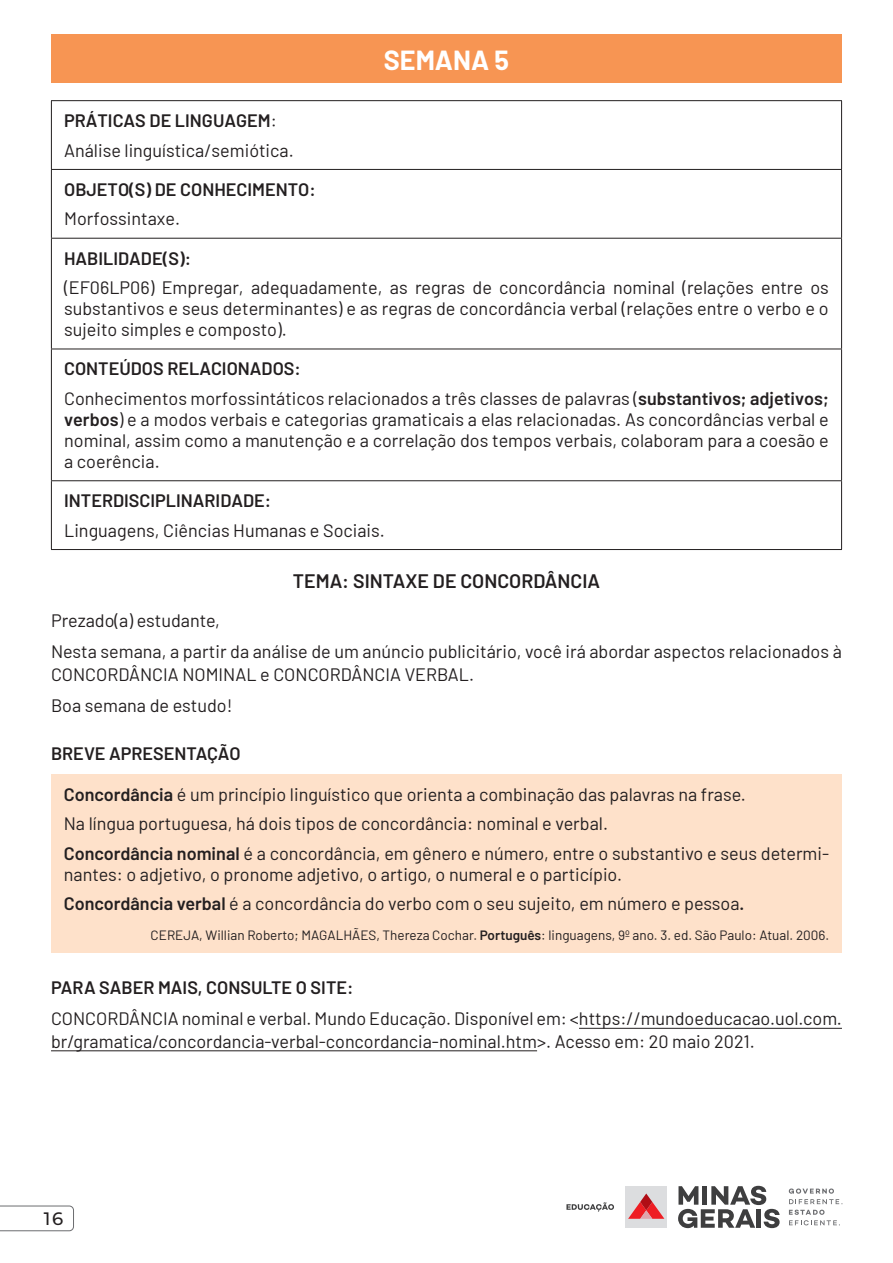
<style>
.page{position:relative;width:893px;height:1263px;background:#fff}
.page>*{position:absolute;margin:0;border:0;box-sizing:border-box;transform-origin:0 0}
.t1{font:700 27px "Barlow";color:#fff}
.t2{font:600 19.5px "Barlow";color:#231f20}
.t3{font:18px/29.5px "Barlow";color:#231f20}
.t4{font:600 18px "Barlow";color:#231f20}
.t5{font:500 18px "Montserrat";color:#231f20}
.t6{font:13.5px "Barlow";color:#231f20}
.s1{font-weight:600}
</style>
<div class="page">
<div style="left:625px;top:1186px;width:42px;height:42px;background:#dcdddf"></div>
<svg style="left:628px;top:1193px;width:36px;height:26px"></svg>
<svg style="left:678px;top:1186px;width:102px;height:42px"></svg>
<svg style="left:789px;top:1188px;width:53px;height:16px"></svg>
<svg style="left:789px;top:1210px;width:51px;height:15px"></svg>
<svg style="left:566px;top:1202px;width:48px;height:9px"></svg>
<svg style="left:0;top:1205px;width:74px;height:26px"></svg>
<hr style="left:579px;top:1028px;width:263px;height:1px;background:#231f20">
<hr style="left:51px;top:1050px;width:486px;height:1px;background:#231f20">
<div style="left:51px;top:34px;width:791px;height:48px;background:#f79553"></div>
<hr style="left:51px;top:169px;width:791px;height:1px;background:#231f20">
<hr style="left:51px;top:238px;width:791px;height:1px;background:#231f20">
<hr style="left:51px;top:349px;width:791px;height:1px;background:#231f20">
<hr style="left:51px;top:101px;width:1px;height:68px;background:#231f20">
<hr style="left:841px;top:101px;width:1px;height:68px;background:#231f20">
<hr style="left:51px;top:170px;width:1px;height:68px;background:#231f20">
<hr style="left:841px;top:170px;width:1px;height:68px;background:#231f20">
<hr style="left:51px;top:239px;width:1px;height:110px;background:#231f20">
<hr style="left:841px;top:239px;width:1px;height:110px;background:#231f20">
<hr style="left:51px;top:349px;width:1px;height:131px;background:#231f20">
<hr style="left:841px;top:349px;width:1px;height:131px;background:#231f20">
<hr style="left:51px;top:480px;width:791px;height:1px;background:#231f20">
<hr style="left:51px;top:481px;width:1px;height:68px;background:#231f20">
<hr style="left:841px;top:481px;width:1px;height:68px;background:#231f20">
<hr style="left:51px;top:549px;width:791px;height:1px;background:#231f20">
<hr style="left:51px;top:100px;width:791px;height:1px;background:#231f20">
<div style="left:51px;top:774px;width:791px;height:178px;background:#fee1ca"></div>
<h1 class="t1" style="left:384px;top:40px;width:127px">SEMANA 5</h1>
<p class="t3" style="left:64px;top:105px;width:231px"><span class="s1">PRÁTICAS DE LINGUAGEM</span>:<br>Análise linguística/semiótica.</p>
<p class="t4" style="left:64px;top:176px;width:253px">OBJETO(S) DE CONHECIMENTO:</p>
<p class="t3" style="left:64px;top:203px;width:117px">Morfossintaxe.</p>
<p class="t4" style="left:64px;top:245px;width:129px">HABILIDADE(S):</p>
<p class="t3" style="left:64px;top:276px;width:766px;line-height:21px;text-align:justify">(EF06LP06) Empregar, adequadamente, as regras de concordância nominal (relações entre os substantivos e seus determinantes) e as regras de concordância verbal (relações entre o verbo e o sujeito simples e composto).</p>
<p class="t3" style="left:64px;top:353px;width:766px"><span class="s1">CONTEÚDOS RELACIONADOS:<br></span>Conhecimentos morfossintáticos relacionados a três classes de palavras (<span class="s1">substantivos; adjetivos;</span></p>
<p class="t3" style="left:64px;top:408px;width:766px;line-height:21px;text-align:justify"><span class="s1">verbos</span>) e a modos verbais e categorias gramaticais a elas relacionadas. As concordâncias verbal e nominal, assim como a manutenção e a correlação dos tempos verbais, colaboram para a coesão e a coerência.</p>
<p class="t4" style="left:64px;top:488px;width:209px">INTERDISCIPLINARIDADE:</p>
<p class="t3" style="left:64px;top:514px;width:322px">Linguagens, Ciências Humanas e Sociais.</p>
<p class="t2" style="left:293px;top:566px;width:309px">TEMA: SINTAXE DE CONCORDÂNCIA</p>
<p class="t3" style="left:51px;top:604px;width:792px;line-height:31px">Prezado(a) estudante,<br>Nesta semana, a partir da análise de um anúncio publicitário, você irá abordar aspectos relacionados à</p>
<p class="t3" style="left:51px;top:657px;width:424px;line-height:31px">CONCORDÂNCIA NOMINAL e CONCORDÂNCIA VERBAL.<br>Boa semana de estudo!</p>
<p class="t4" style="left:51px;top:740px;width:191px">BREVE APRESENTAÇÃO</p>
<p class="t3" style="left:64px;top:778px;width:767px"><span class="s1">Concordância</span> é um princípio linguístico que orienta a combinação das palavras na frase.<br>Na língua portuguesa, há dois tipos de concordância: nominal e verbal.<br><span class="s1">Concordância nominal</span> é a concordância, em gênero e número, entre o substantivo e seus determi-</p>
<p class="t3" style="left:64px;top:858px;width:682px">nantes: o adjetivo, o pronome adjetivo, o artigo, o numeral e o particípio.<br><span class="s1">Concordância verbal</span> é a concordância do verbo com o seu sujeito, em número e pessoa<span class="s1">.</span></p>
<p class="t6" style="left:151px;top:925px;width:680px">CEREJA, Willian Roberto; MAGALHÃES, Thereza Cochar. <span class="s1">Português</span>: linguagens, 9º ano. 3. ed. São Paulo: Atual. 2006.</p>
<p class="t4" style="left:51px;top:974px;width:304px">PARA SABER MAIS, CONSULTE O SITE:</p>
<p class="t3" style="left:51px;top:1006px;width:792px;line-height:22.5px">CONCORDÂNCIA nominal e verbal. Mundo Educação. Disponível em: &lt;https://mundoeducacao.uol.com. br/gramatica/concordancia-verbal-concordancia-nominal.htm&gt;. Acesso em: 20 maio 2021.</p>
<p class="t5" style="left:44px;top:1206px;width:21px">16</p>
</div>
